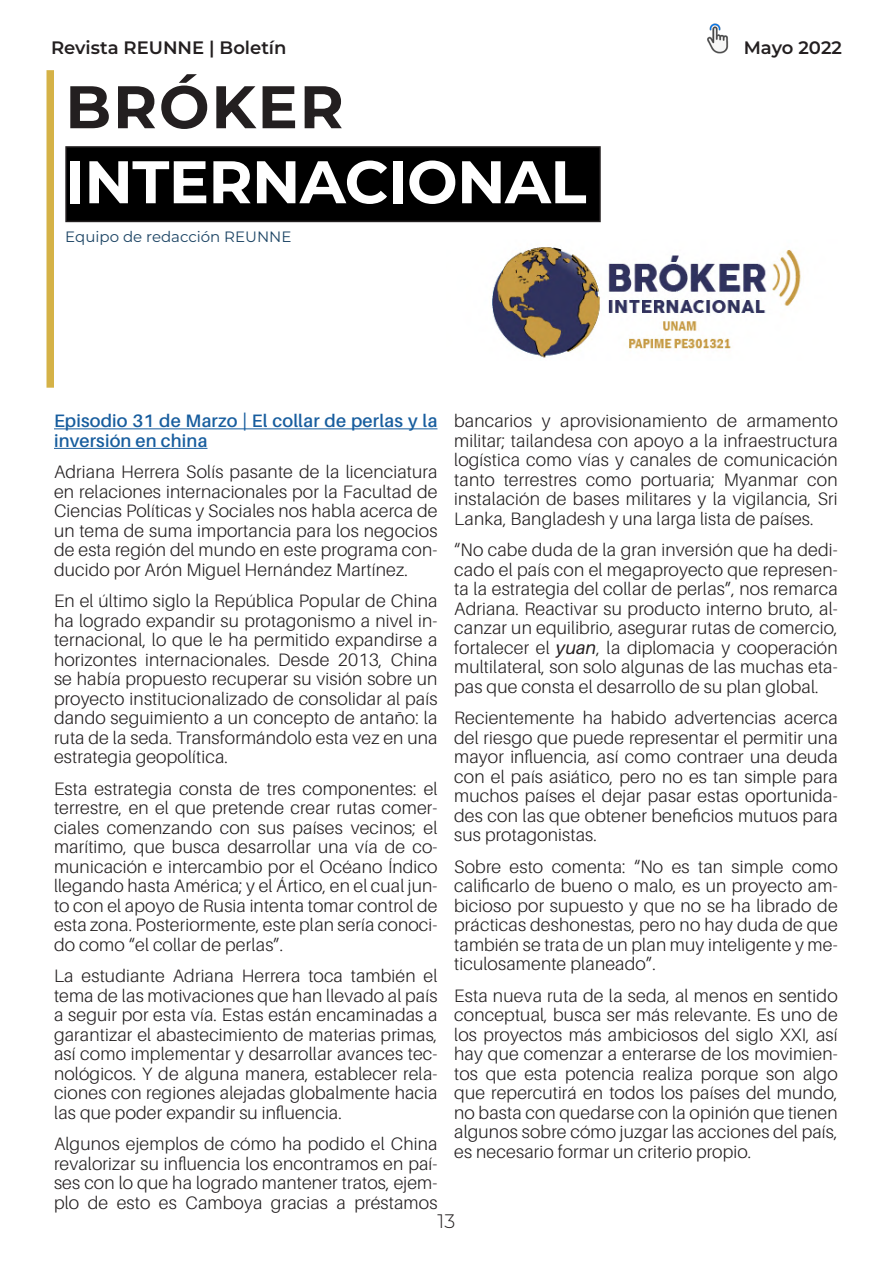
<style>
.page{position:relative;width:893px;height:1263px;background:#fff}
.page>*{position:absolute;margin:0;border:0;box-sizing:border-box;transform-origin:0 0}
.t1{font:100 60px "Montserrat";letter-spacing:-.01em;color:#fff}
.t2{font:100 60px "Montserrat";letter-spacing:.03em;color:#231f20}
.t3{font:100 19.5px "Montserrat";color:#231f20}
.t4{font:300 18px/19.5px "Aileron";letter-spacing:.01em;color:#231f20;text-align:justify}
.t5{font:600 18px/19.5px "Aileron";letter-spacing:.01em;color:#175d9e}
.t6{font:100 18px "Montserrat";color:#231f20}
.t7{font:100 15px "Montserrat";color:#1d4565}
.s1{font-weight:400;font-style:italic}
</style>
<div class="page">
<hr style="left:54px;top:428px;width:383px;height:1px;background:#175d9e">
<hr style="left:54px;top:448px;width:153px;height:1px;background:#175d9e">
<img style="left:707px;top:23px;width:22px;height:31px">
<div style="left:66px;top:147px;width:534px;height:74px;background:#000"></div>
<div style="left:65px;top:146px;width:536px;height:76px;border:2px solid #231f20"></div>
<div style="left:46px;top:70px;width:8px;height:318px;background:#d5b247"></div>
<img style="left:492px;top:247px;width:309px;height:111px">
<p class="t6" style="left:51px;top:36px;width:237px">Revista REUNNE | Boletín</p>
<p class="t6" style="left:744px;top:36px;width:100px">Mayo 2022</p>
<p class="t2" style="left:65px;top:67px;width:280px">BRÓKER</p>
<p class="t1" style="left:65px;top:142px;width:523px">INTERNACIONAL</p>
<p class="t7" style="left:65px;top:227px;width:228px">Equipo de redacción REUNNE</p>
<p class="t5" style="left:54px;top:411px;width:385px">Episodio 31 de Marzo | El collar de perlas y la inversión en china</p>
<p class="t4" style="left:54px;top:462px;width:385px">Adriana Herrera Solís pasante de la licenciatura en relaciones internacionales por la Facultad de Ciencias Políticas y Sociales nos habla acerca de un tema de suma importancia para los negocios de esta región del mundo en este programa con&shy;ducido por Arón Miguel Hernández Martínez.</p>
<p class="t4" style="left:54px;top:591px;width:385px">En el último siglo la República Popular de China ha logrado expandir su protagonismo a nivel in&shy;ternacional, lo que le ha permitido expandirse a horizontes internacionales. Desde 2013, China se había propuesto recuperar su visión sobre un proyecto institucionalizado de consolidar al país dando seguimiento a un concepto de antaño: la ruta de la seda. Transformándolo esta vez en una estrategia geopolítica.</p>
<p class="t4" style="left:54px;top:779px;width:385px">Esta estrategia consta de tres componentes: el terrestre, en el que pretende crear rutas comer&shy;ciales comenzando con sus países vecinos; el marítimo, que busca desarrollar una vía de co&shy;municación e intercambio por el Océano Índico llegando hasta América; y el Ártico, en el cual jun&shy;to con el apoyo de Rusia intenta tomar control de esta zona. Posteriormente, este plan sería conoci&shy;do como “el collar de perlas”.</p>
<p class="t4" style="left:54px;top:966px;width:385px">La estudiante Adriana Herrera toca también el tema de las motivaciones que han llevado al país a seguir por esta vía. Estas están encaminadas a garantizar el abastecimiento de materias primas, así como implementar y desarrollar avances tec&shy;nológicos. Y de alguna manera, establecer rela&shy;ciones con regiones alejadas globalmente hacia las que poder expandir su influencia.</p>
<p class="t4" style="left:54px;top:1134px;width:385px">Algunos ejemplos de cómo ha podido el China revalorizar su influencia los encontramos en paí&shy;ses con lo que ha logrado mantener tratos, ejem&shy;plo de esto es Camboya gracias a préstamos</p>
<p class="t4" style="left:454px;top:411px;width:385px">bancarios y aprovisionamiento de armamento militar; tailandesa con apoyo a la infraestructura logística como vías y canales de comunicación tanto terrestres como portuaria; Myanmar con instalación de bases militares y la vigilancia, Sri Lanka, Bangladesh y una larga lista de países.</p>
<p class="t4" style="left:454px;top:540px;width:385px">“No cabe duda de la gran inversión que ha dedi&shy;cado el país con el megaproyecto que represen&shy;ta la estrategia del collar de perlas”, nos remarca Adriana. Reactivar su producto interno bruto, al&shy;canzar un equilibrio, asegurar rutas de comercio, fortalecer el <span class="s1">yuan</span>, la diplomacia y cooperación multilateral, son solo algunas de las muchas eta&shy;pas que consta el desarrollo de su plan global.</p>
<p class="t4" style="left:454px;top:708px;width:385px">Recientemente ha habido advertencias acerca del riesgo que puede representar el permitir una mayor influencia, así como contraer una deuda con el país asiático, pero no es tan simple para muchos países el dejar pasar estas oportunida&shy;des con las que obtener beneficios mutuos para sus protagonistas.</p>
<p class="t4" style="left:454px;top:857px;width:385px">Sobre esto comenta: “No es tan simple como calificarlo de bueno o malo, es un proyecto am&shy;bicioso por supuesto y que no se ha librado de prácticas deshonestas, pero no hay duda de que también se trata de un plan muy inteligente y me&shy;ticulosamente planeado”.</p>
<p class="t4" style="left:454px;top:986px;width:385px">Esta nueva ruta de la seda, al menos en sentido conceptual, busca ser más relevante. Es uno de los proyectos más ambiciosos del siglo XXI, así hay que comenzar a enterarse de los movimien&shy;tos que esta potencia realiza porque son algo que repercutirá en todos los países del mundo, no basta con quedarse con la opinión que tienen algunos sobre cómo juzgar las acciones del país, es necesario formar un criterio propio.</p>
<p class="t3" style="left:438px;top:1208px;width:19px">13</p>
</div>
